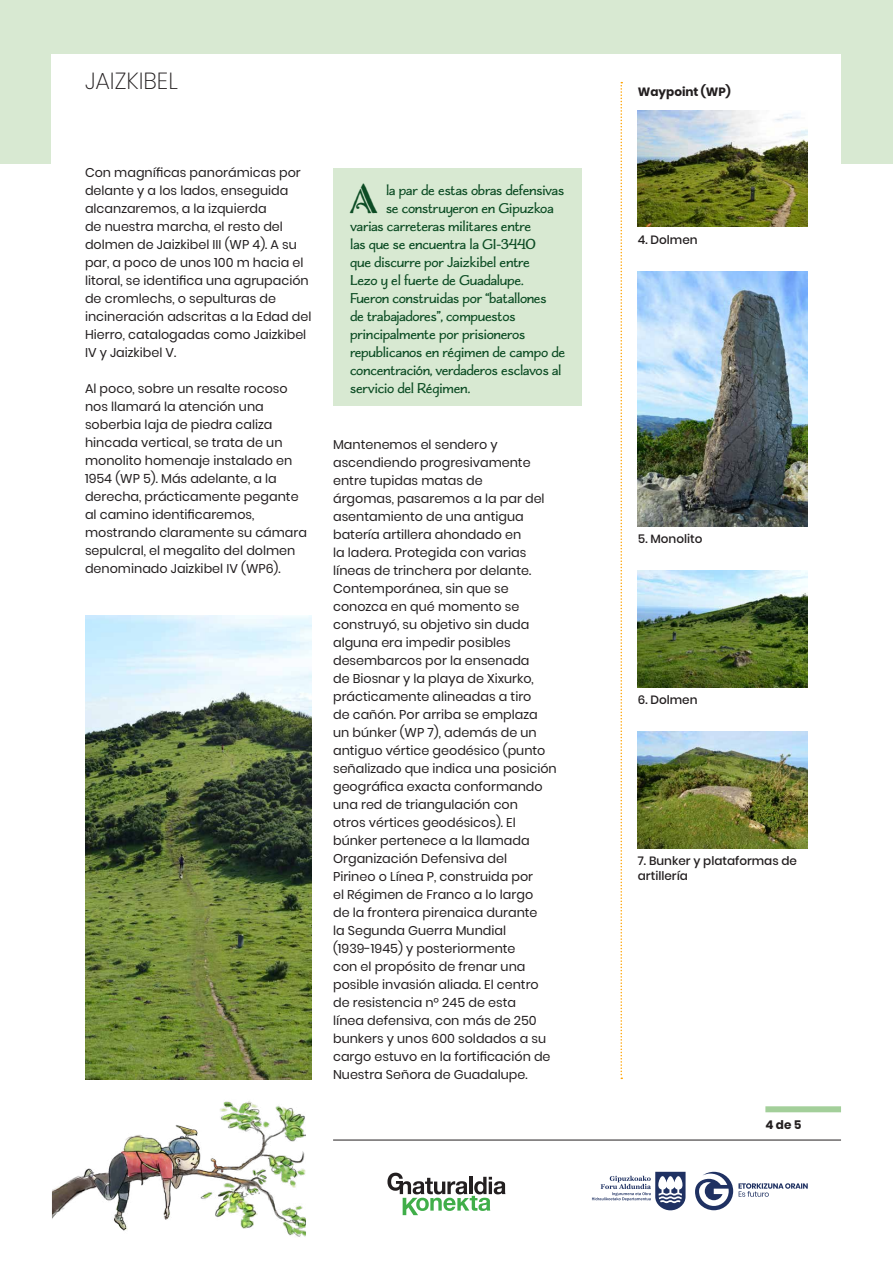
<style>
.page{position:relative;width:893px;height:1263px;background:#fff}
.page>*{position:absolute;margin:0;border:0;box-sizing:border-box;transform-origin:0 0}
.t1{font:38.85px "Charcuterie Deco";color:#0c4c24}
.t2{font:200 23.25px "Poppins";color:#231f20}
.t3{font:15px "Charcuterie Flared";letter-spacing:-.01em;color:#0c4c24}
.t4{font:15px "Charcuterie Flared";letter-spacing:-.03em;color:#0c4c24}
.t5{font:12.75px/18px "Poppins";color:#231f20}
.t6{font:500 12px/15px "Poppins";color:#231f20}
.t7{font:700 12px "Poppins";color:#231f20}
</style>
<div class="page">
<img style="left:52px;top:1101px;width:254px;height:136px">
<svg style="left:387px;top:1172px;width:118px;height:43px"></svg>
<hr style="left:333px;top:1140px;width:508px;height:1px;background:#231f20">
<div style="left:0;top:0;width:893px;height:164px;background:#d8e9d2"></div>
<div style="left:52px;top:54px;width:789px;height:131px;background:#fff"></div>
<div style="left:765px;top:1106px;width:76px;height:6px;background:#a3cf9a"></div>
<svg style="left:620px;top:82px;width:2px;height:997px"></svg>
<svg style="left:695px;top:1172px;width:113px;height:38px"></svg>
<svg style="left:592px;top:1172px;width:94px;height:38px"></svg>
<img style="left:638px;top:272px;width:170px;height:254px">
<img style="left:638px;top:111px;width:170px;height:116px">
<div style="left:333px;top:169px;width:248px;height:237px;background:#d8e9d2"></div>
<img style="left:638px;top:571px;width:170px;height:116px">
<img style="left:638px;top:732px;width:170px;height:116px">
<img style="left:85px;top:615px;width:227px;height:464px">
<h2 class="t2" style="left:85px;top:67px;width:94px">JAIZKIBEL</h2>
<p class="t5" style="left:85px;top:164px;width:228px">Con magníficas panorámicas por delante y a los lados, enseguida alcanzaremos, a la izquierda<br>de nuestra marcha, el resto del dolmen de Jaizkibel III (WP 4). A su par, a poco de unos 100 m hacia el litoral, se identifica una agrupación de cromlechs, o sepulturas de incineración adscritas a la Edad del<br>Hierro, catalogadas como Jaizkibel<br>IV y Jaizkibel V.</p>
<p class="t5" style="left:85px;top:380px;width:223px">Al poco, sobre un resalte rocoso nos llamará la atención una soberbia laja de piedra caliza hincada vertical, se trata de un monolito homenaje instalado en<br>1954 (WP 5). Más adelante, a la derecha, prácticamente pegante al camino identificaremos, mostrando claramente su cámara sepulcral, el megalito del dolmen denominado Jaizkibel IV (WP6).</p>
<p class="t1" style="left:349px;top:173px;width:30px">A</p>
<p class="t3" style="left:386px;top:181px;width:180px">la par de estas obras defensivas</p>
<p class="t3" style="left:386px;top:199px;width:169px">se construyeron en Gipuzkoa</p>
<p class="t3" style="left:350px;top:217px;width:183px">varias carreteras militares entre</p>
<p class="t3" style="left:350px;top:235px;width:187px">las que se encuentra la GI-3440</p>
<p class="t3" style="left:350px;top:253px;width:181px">que discurre por Jaizkibel entre</p>
<p class="t4" style="left:350px;top:271px;width:175px">Lezo y el fuerte de Guadalupe.</p>
<p class="t3" style="left:350px;top:289px;width:198px">Fueron construidas por “batallones</p>
<p class="t3" style="left:350px;top:307px;width:167px">de trabajadores”, compuestos</p>
<p class="t3" style="left:350px;top:325px;width:177px">principalmente por prisioneros</p>
<p class="t3" style="left:350px;top:343px;width:217px">republicanos en régimen de campo de</p>
<p class="t4" style="left:350px;top:361px;width:213px">concentración, verdaderos esclavos al</p>
<p class="t3" style="left:350px;top:379px;width:122px">servicio del Régimen.</p>
<p class="t5" style="left:333px;top:436px;width:225px">Mantenemos el sendero y ascendiendo progresivamente entre tupidas matas de<br>árgomas, pasaremos a la par del asentamiento de una antigua batería artillera ahondado en<br>la ladera. Protegida con varias líneas de trinchera por delante.<br>Contemporánea, sin que se conozca en qué momento se construyó, su objetivo sin duda alguna era impedir posibles desembarcos por la ensenada<br>de Biosnar y la playa de Xixurko, prácticamente alineadas a tiro<br>de cañón. Por arriba se emplaza un búnker (WP 7), además de un antiguo vértice geodésico (punto señalizado que indica una posición geográfica exacta conformando una red de triangulación con<br>otros vértices geodésicos). El búnker pertenece a la llamada<br>Organización Defensiva del<br>Pirineo o Línea P, construida por<br>el Régimen de Franco a lo largo<br>de la frontera pirenaica durante<br>la Segunda Guerra Mundial (1939-1945) y posteriormente<br>con el propósito de frenar una posible invasión aliada. El centro de resistencia nº 245 de esta<br>línea defensiva, con más de 250 bunkers y unos 600 soldados a su cargo estuvo en la fortificación de<br>Nuestra Señora de Guadalupe.</p>
<p class="t7" style="left:638px;top:85px;width:95px">Waypoint (WP)</p>
<p class="t6" style="left:638px;top:232px;width:61px">4. Dolmen</p>
<p class="t6" style="left:638px;top:531px;width:66px">5. Monolito</p>
<p class="t6" style="left:638px;top:692px;width:61px">6. Dolmen</p>
<p class="t6" style="left:638px;top:853px;width:161px">7. Bunker y plataformas de artillería</p>
<p class="t7" style="left:765px;top:1118px;width:38px">4 de 5</p>
</div>
